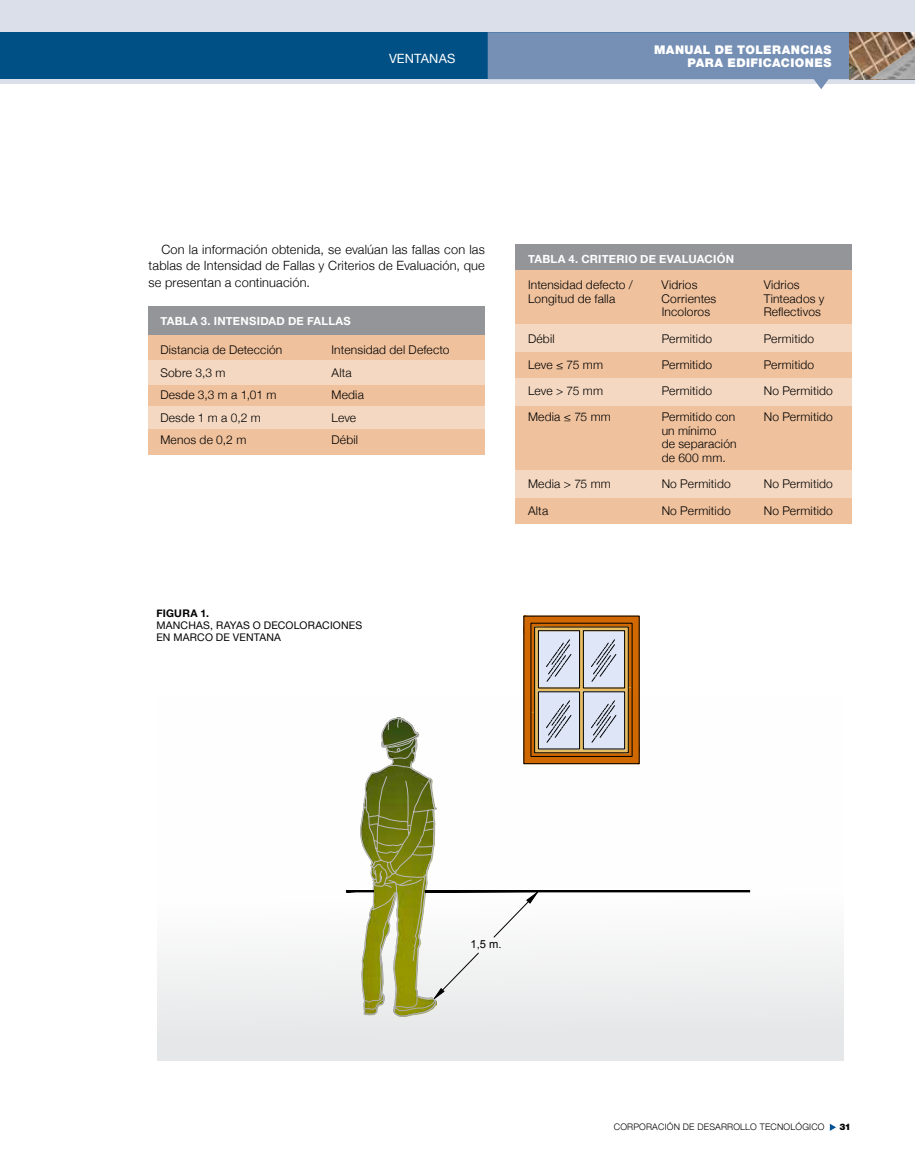
<style>
.page{position:relative;width:915px;height:1170px;background:#fff}
.page>*{position:absolute;margin:0;border:0;box-sizing:border-box;transform-origin:0 0}
.t1{font:300 12.75px/16.5px "Helvetica Neue";letter-spacing:.015em;color:#000;text-align:justify}
.t2{font:12.75px "Helvetica Neue";letter-spacing:.015em;color:#fff}
.t3{font:300 12px/13.5px "Helvetica Neue";letter-spacing:.015em;color:#000}
.t4{font:900 12px/13.5px "Helvetica Neue";letter-spacing:.035em;color:#fff;text-align:right}
.t5{font:700 11.25px "Helvetica Neue";letter-spacing:.02em;color:#fff}
.t6{font:11.1px "Arial";color:#000}
.t7{font:10.5px/12px "Helvetica Neue";letter-spacing:.02em;color:#000}
.t8{font:700 10.5px "Helvetica Neue";letter-spacing:.025em;color:#000}
.t9{font:300 9px "Helvetica Neue";letter-spacing:.02em;color:#000}
.t10{font:900 9px "Helvetica Neue";color:#000}
</style>
<div class="page">
<svg style="left:829px;top:1124px;width:6px;height:6px"></svg>
<div style="left:0;top:0;width:914px;height:84px;background:#dadfea"></div>
<div style="left:0;top:32px;width:914px;height:47px;background:#005085"></div>
<svg style="left:487px;top:32px;width:427px;height:57px"></svg>
<div style="left:849px;top:32px;width:65px;height:47px;background:#000;opacity:.42"></div>
<img style="left:869px;top:47px;width:45px;height:32px">
<div style="left:514px;top:244px;width:337px;height:251px;background:#939598"></div>
<div style="left:149px;top:306px;width:336px;height:119px;background:#939598"></div>
<div style="left:157px;top:697px;width:686px;height:363px;background:linear-gradient(to bottom,#fff,#ebeced)"></div>
<div style="left:149px;top:335px;width:336px;height:119px;background:#efc19d"></div>
<div style="left:149px;top:360px;width:336px;height:25px;background:#f5d8c1"></div>
<div style="left:149px;top:406px;width:336px;height:22px;background:#f5d8c1"></div>
<div style="left:514px;top:270px;width:337px;height:253px;background:#efc19d"></div>
<div style="left:514px;top:324px;width:337px;height:28px;background:#f5d8c1"></div>
<div style="left:514px;top:378px;width:337px;height:28px;background:#f5d8c1"></div>
<div style="left:514px;top:470px;width:337px;height:27px;background:#f5d8c1"></div>
<svg style="left:345px;top:615px;width:405px;height:402px"></svg>
<p class="t2" style="left:389px;top:51px;width:68px">VE NTANAS</p>
<p class="t4" style="left:654px;top:42px;width:179px">MANUAL DE TOLERANCIAS<br>PARA EDIFICACIONES</p>
<p class="t1" style="left:149px;top:241px;width:337px;text-indent:13px">Con la información obtenida, se evalúan las fallas con las tablas de Intensidad de Fallas y Criterios de Evaluación, que se presentan a continuación.</p>
<p class="t5" style="left:528px;top:252px;width:207px">TABLA 4. CRITERIO DE EVALUACIÓN</p>
<p class="t3" style="left:528px;top:278px;width:106px">Intensidad defecto /</p>
<p class="t3" style="left:661px;top:278px;width:37px">Vidrios</p>
<p class="t3" style="left:763px;top:278px;width:37px">Vidrios</p>
<p class="t3" style="left:528px;top:291px;width:116px">Longitud de falla C</p>
<p class="t3" style="left:670px;top:291px;width:75px">orrientes T</p>
<p class="t3" style="left:770px;top:291px;width:55px">inteados y</p>
<p class="t3" style="left:661px;top:305px;width:50px">Incoloros</p>
<p class="t3" style="left:763px;top:305px;width:59px">Reflectivos</p>
<p class="t3" style="left:528px;top:331px;width:28px">Débil</p>
<p class="t3" style="left:661px;top:331px;width:52px">Permitido</p>
<p class="t3" style="left:763px;top:331px;width:52px">Permitido</p>
<p class="t3" style="left:528px;top:357px;width:77px">Leve ≤ 75 mm</p>
<p class="t3" style="left:661px;top:357px;width:52px">Permitido</p>
<p class="t3" style="left:763px;top:357px;width:52px">Permitido</p>
<p class="t3" style="left:528px;top:384px;width:77px">Leve &gt; 75 mm</p>
<p class="t3" style="left:661px;top:384px;width:52px">Permitido</p>
<p class="t3" style="left:763px;top:384px;width:71px">No Permitido</p>
<p class="t3" style="left:528px;top:410px;width:84px">Media ≤ 75 mm</p>
<p class="t3" style="left:661px;top:410px;width:75px">Permitido con</p>
<p class="t3" style="left:763px;top:410px;width:71px">No Permitido</p>
<p class="t3" style="left:661px;top:423px;width:77px">un mínimo<br>de separación de 600 mm.</p>
<p class="t3" style="left:528px;top:477px;width:84px">Media &gt; 75 mm</p>
<p class="t3" style="left:661px;top:477px;width:71px">No Permitido</p>
<p class="t3" style="left:763px;top:477px;width:71px">No Permitido</p>
<p class="t3" style="left:528px;top:503px;width:22px">Alta</p>
<p class="t3" style="left:661px;top:503px;width:91px">No Permitido N</p>
<p class="t3" style="left:772px;top:503px;width:62px">o Permitido</p>
<p class="t5" style="left:160px;top:314px;width:191px">TABLA 3. INTENSIDAD DE FALLAS</p>
<p class="t3" style="left:160px;top:343px;width:149px">Distancia de Detección I</p>
<p class="t3" style="left:334px;top:343px;width:117px">ntensidad del Defecto</p>
<p class="t3" style="left:160px;top:365px;width:67px">Sobre 3,3 m</p>
<p class="t3" style="left:331px;top:365px;width:22px">Alta</p>
<p class="t3" style="left:160px;top:388px;width:117px">Desde 3,3 m a 1,01 m</p>
<p class="t3" style="left:331px;top:388px;width:34px">Media</p>
<p class="t3" style="left:160px;top:410px;width:102px">Desde 1 m a 0,2 m</p>
<p class="t3" style="left:331px;top:410px;width:26px">Leve</p>
<p class="t3" style="left:160px;top:433px;width:87px">Menos de 0,2 m</p>
<p class="t3" style="left:331px;top:433px;width:28px">Débil</p>
<p class="t8" style="left:156px;top:606px;width:54px">FIGURA 1.</p>
<p class="t7" style="left:156px;top:618px;width:207px">MANCHAS, RAYAS O DECOLORACI ONES<br>EN MARCO DE VE NTANA</p>
<p class="t6" style="left:470px;top:937px;width:32px">1,5 m.</p>
<p class="t9" style="left:613px;top:1121px;width:212px">corporación de desarrollo tecnológico</p>
<p class="t10" style="left:839px;top:1121px;width:13px">31</p>
</div>
